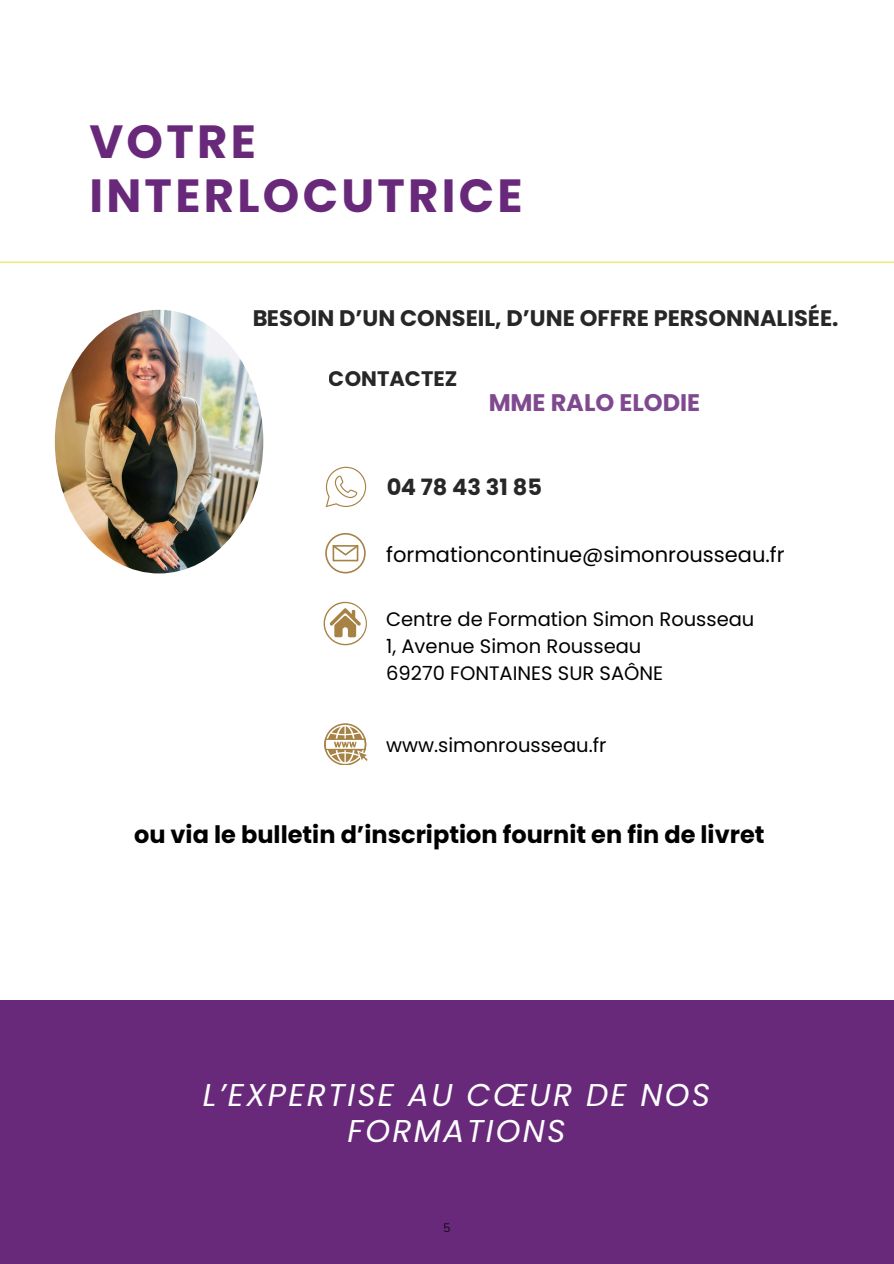
<style>
.page{position:relative;width:894px;height:1264px;background:#fff}
.page>*{position:absolute;margin:0;border:0;box-sizing:border-box;transform-origin:0 0}
.t1{font:700 46.5px/54px "Poppins";letter-spacing:.07em;color:#69297b}
.t2{font:italic 31.5px/36px "Poppins";letter-spacing:.07em;color:#fdfefe;text-align:center}
.t3{font:700 24px "Poppins";color:#000}
.t4{font:700 24px "Poppins";color:#69297b}
.t5{font:700 22.5px "Poppins";color:#000}
.t6{font:21px "Poppins";color:#000}
.t7{font:700 21px "Poppins";color:#000}
.t8{font:19.5px "Poppins";color:#000}
.t9{font:300 12.15px "Nunito";color:#000}
</style>
<div class="page">
<div style="left:0;top:1000px;width:892px;height:263px;background:#69297b"></div>
<hr style="left:0;top:262px;width:893px;height:1px;background:#ebe34d">
<img style="left:55px;top:310px;width:208px;height:263px;border-radius:50%">
<svg style="left:323px;top:602px;width:44px;height:43px"></svg>
<svg style="left:324px;top:723px;width:43px;height:42px"></svg>
<svg style="left:325px;top:533px;width:40px;height:40px"></svg>
<svg style="left:325px;top:467px;width:41px;height:40px"></svg>
<p class="t1" style="left:89px;top:114px;width:434px">VOTRE<br>INTERLOCUTRICE</p>
<p class="t5" style="left:252px;top:303px;width:587px">BESOIN D’UN CONSEIL, D’UNE OFFRE PERSONNALISÉE.</p>
<p class="t7" style="left:329px;top:364px;width:130px">CONTACTEZ</p>
<p class="t4" style="left:488px;top:386px;width:213px">MME RALO ELODIE</p>
<p class="t5" style="left:386px;top:471px;width:157px">04 78 43 31 85</p>
<p class="t6" style="left:386px;top:540px;width:400px">formationcontinue@simonrousseau.fr</p>
<h5 class="t8" style="left:386px;top:605px;width:369px">Centre de Formation Simon Rousseau</h5>
<h3 class="t8" style="left:386px;top:632px;width:257px">1, Avenue Simon Rousseau</h3>
<p class="t8" style="left:386px;top:659px;width:278px">69270 FONTAINES SUR SAÔNE</p>
<h3 class="t8" style="left:386px;top:731px;width:222px">www.simonrousseau.fr</h3>
<p class="t3" style="left:134px;top:817px;width:632px">ou via le bulletin d’inscription fournit en fin de livret</p>
<h3 class="t2" style="left:203px;top:1076px;width:508px">L’EXPERTISE AU CŒUR DE NOS<br>FORMATIONS</h3>
<p class="t9" style="left:443px;top:1219px;width:9px">5</p>
</div>
